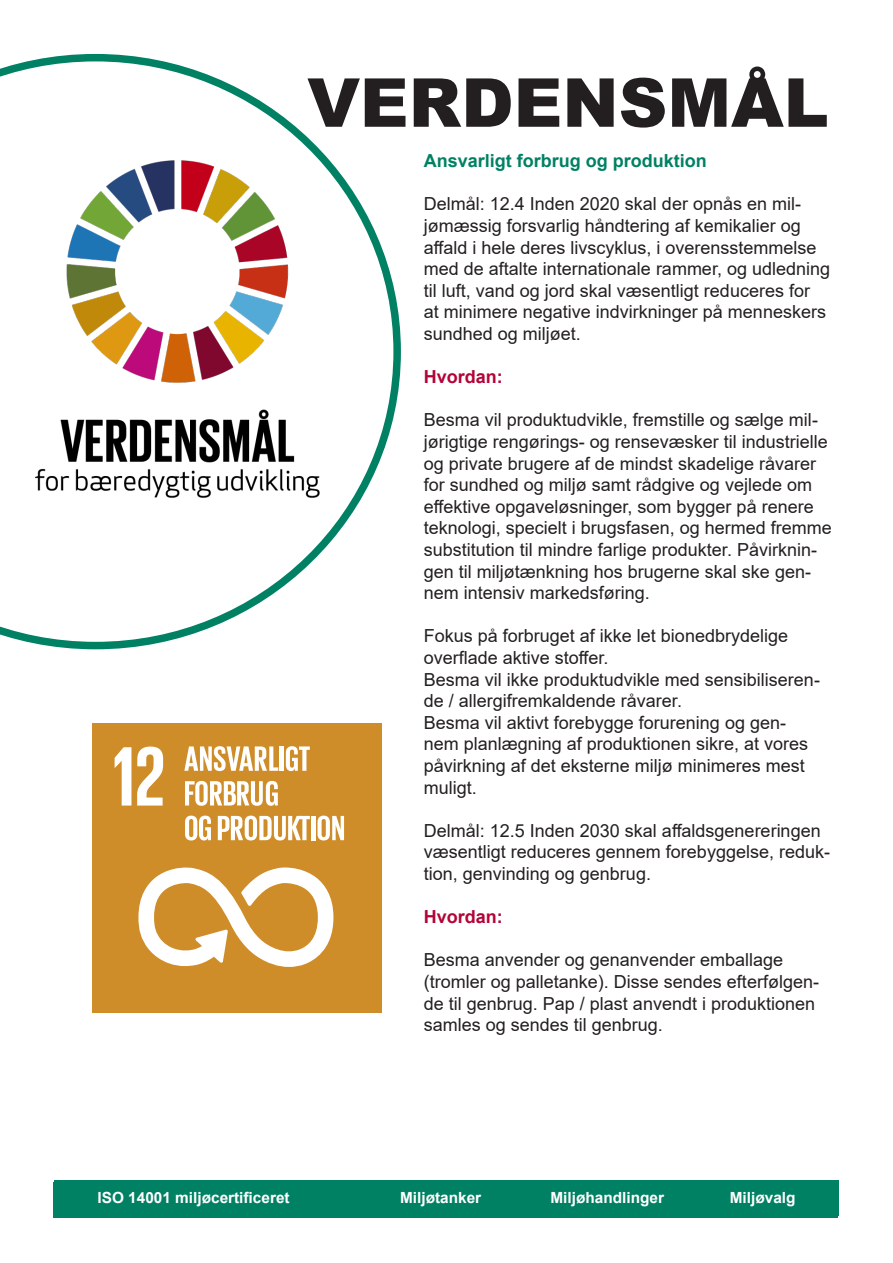
<style>
.page{position:relative;width:893px;height:1263px;background:#fff}
.page>*{position:absolute;margin:0;border:0;box-sizing:border-box;transform-origin:0 0}
.t1{font:900 67.5px "Arial";color:#231f20}
.t2{font:18px/21.6px "Arial";color:#231f20}
.t3{font:700 18px "Arial";color:#008164}
.t4{font:700 18px "Arial";color:#b30438}
.t5{font:700 15.3px "Arial";color:#fff}
</style>
<div class="page">
<svg style="left:0;top:54px;width:401px;height:595px"></svg>
<div style="left:53px;top:1182px;width:785px;height:35px;background:#008164"></div>
<div style="left:54px;top:1180px;width:785px;height:35px;background:#008164"></div>
<img style="left:0;top:121px;width:382px;height:409px">
<div style="left:93px;top:723px;width:289px;height:289px;background:#cf8d29"></div>
<svg style="left:115px;top:747px;width:16px;height:58px"></svg>
<svg style="left:137px;top:746px;width:26px;height:59px"></svg>
<svg style="left:138px;top:867px;width:195px;height:100px"></svg>
<svg style="left:184px;top:746px;width:94px;height:25px"></svg>
<hr style="left:279px;top:746px;width:4px;height:25px;background:#fff">
<svg style="left:286px;top:746px;width:24px;height:25px"></svg>
<svg style="left:185px;top:781px;width:93px;height:25px"></svg>
<svg style="left:185px;top:816px;width:26px;height:24px"></svg>
<svg style="left:218px;top:816px;width:92px;height:24px"></svg>
<hr style="left:311px;top:816px;width:4px;height:24px;background:#fff">
<svg style="left:317px;top:816px;width:27px;height:24px"></svg>
<h1 class="t1" style="left:307px;top:54px;width:523px">VERDENSMÅL</h1>
<p class="t3" style="left:424px;top:148px;width:285px">Ansvarligt forbrug og produktion</p>
<p class="t2" style="left:424px;top:193px;width:408px">Delmål: 12.4 Inden 2020 skal der opnås en mil&shy;jømæssig forsvarlig håndtering af kemikalier og affald i hele deres livscyklus, i overensstemmelse med de aftalte internationale rammer, og udledning til luft, vand og jord skal væsentligt reduceres for<br>at minimere negative indvirkninger på menneskers sundhed og miljøet.</p>
<p class="t4" style="left:424px;top:364px;width:81px">Hvordan:</p>
<p class="t2" style="left:424px;top:409px;width:409px">Besma vil produktudvikle, fremstille og sælge mil&shy;jørigtige rengørings- og rensevæsker til industrielle og private brugere af de mindst skadelige råvarer for sundhed og miljø samt rådgive og vejlede om effektive opgaveløsninger, som bygger på renere teknologi, specielt i brugsfasen, og hermed fremme substitution til mindre farlige produkter. Påvirknin&shy;gen til miljøtænkning hos brugerne skal ske gen&shy;nem intensiv markedsføring.</p>
<p class="t2" style="left:424px;top:625px;width:398px">Fokus på forbruget af ikke let bionedbrydelige overflade aktive stoffer.<br>Besma vil ikke produktudvikle med sensibiliseren&shy;de / allergifremkaldende råvarer.<br>Besma vil aktivt forebygge forurening og gen&shy;nem planlægning af produktionen sikre, at vores påvirkning af det eksterne miljø minimeres mest muligt.</p>
<p class="t2" style="left:424px;top:819px;width:408px">Delmål: 12.5 Inden 2030 skal affaldsgenereringen væsentligt reduceres gennem forebyggelse, reduk&shy;tion, genvinding og genbrug.</p>
<p class="t4" style="left:424px;top:904px;width:81px">Hvordan:</p>
<p class="t2" style="left:424px;top:949px;width:397px">Besma anvender og genanvender emballage (tromler og palletanke). Disse sendes efterfølgen&shy;de til genbrug. Pap / plast anvendt i produktionen samles og sendes til genbrug.</p>
<p class="t5" style="left:98px;top:1187px;width:194px">ISO 14001 miljøcertificeret</p>
<p class="t5" style="left:399px;top:1189px;width:83px">Miljøtanker</p>
<p class="t5" style="left:400px;top:1187px;width:83px">Miljøtanker</p>
<p class="t5" style="left:549px;top:1189px;width:115px">Miljøhandlinger</p>
<p class="t5" style="left:550px;top:1187px;width:115px">Miljøhandlinger</p>
<p class="t5" style="left:729px;top:1189px;width:67px">Miljøvalg</p>
<p class="t5" style="left:730px;top:1187px;width:67px">Miljøvalg</p>
<p class="t5" style="left:97px;top:1189px;width:194px">ISO 14001 miljøcertificeret</p>
</div>
